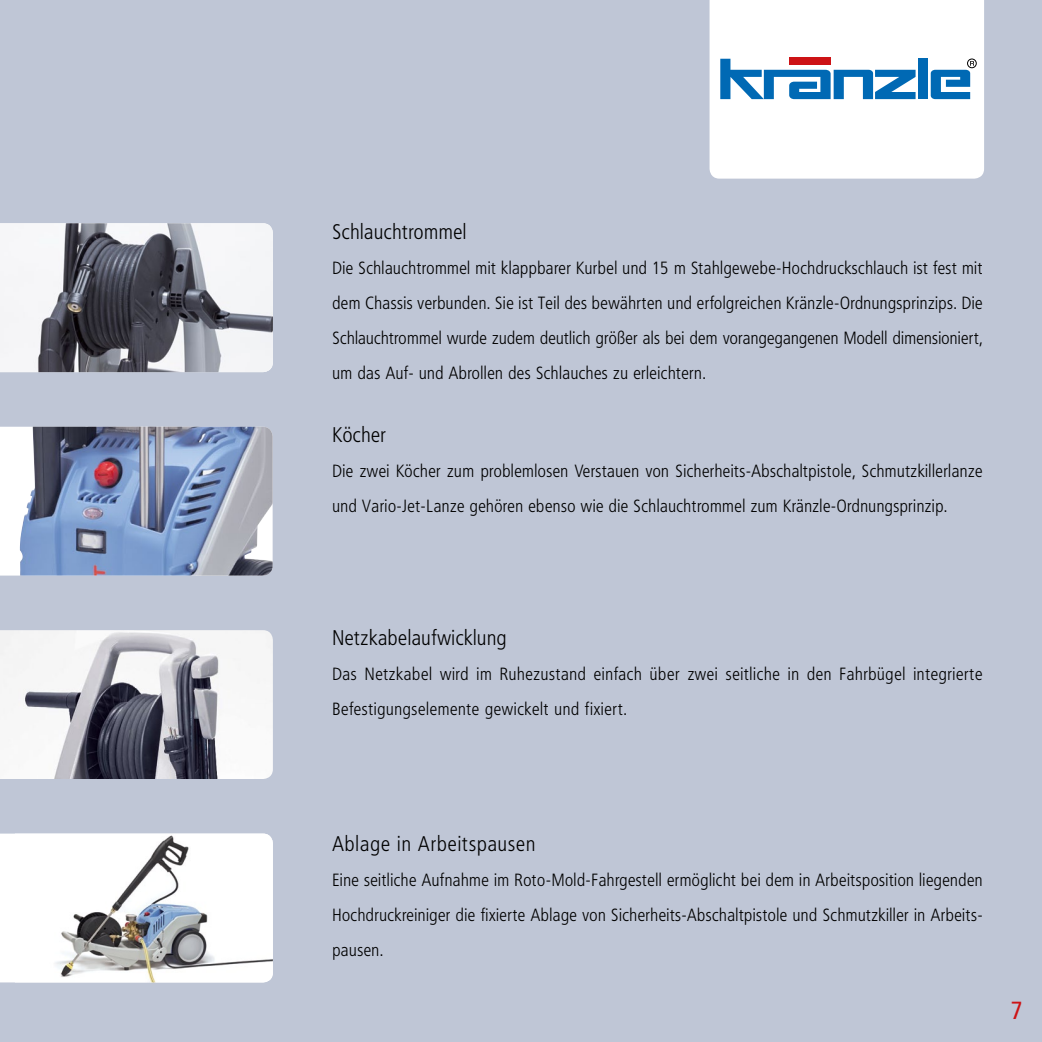
<style>
.page{position:relative;width:1042px;height:1042px;background:#bfc6d6}
.page>*{position:absolute;margin:0;border:0;box-sizing:border-box;transform-origin:0 0}
.t1{font:24.5px "Frutiger Condensed BQ";color:#cd1316}
.t2{font:300 21px "Frutiger Condensed BQ";letter-spacing:.03em;color:#000}
.t3{font:300 21px "Frutiger Condensed BQ";letter-spacing:.05em;color:#000}
.t4{font:300 17.5px/35px "Frutiger Condensed BQ";letter-spacing:.03em;color:#000;text-align:justify}
</style>
<div class="page">
<img style="left:0;top:223px;width:273px;height:149px">
<div style="left:0;top:427px;width:20px;height:148px;background:#fff"></div>
<img style="left:20px;top:427px;width:253px;height:148px">
<div style="left:0;top:833px;width:15px;height:149px;background:#fff"></div>
<img style="left:15px;top:833px;width:258px;height:149px">
<div style="left:709px;top:0;width:275px;height:179px;background:#fff"></div>
<div style="left:789px;top:58px;width:41px;height:7px;background:#cd1316"></div>
<svg style="left:720px;top:59px;width:195px;height:40px;background:#81aed2"></svg>
<div style="left:917px;top:59px;width:10px;height:40px;background:#0069b4"></div>
<div style="left:967px;top:59px;width:9px;height:9px;border:1px solid #000;border-radius:50%"></div>
<svg style="left:931px;top:61px;width:43px;height:38px;background:#6fa9d2"></svg>
<img style="left:0;top:630px;width:273px;height:149px">
<p class="t2" style="left:332px;top:219px;width:135px">Schlauchtrommel</p>
<p class="t4" style="left:332px;top:250px;width:651px">Die Schlauchtrommel mit klappbarer Kurbel und 15 m Stahlgewebe-Hochdruckschlauch ist fest mit dem Chassis verbunden. Sie ist Teil des bewährten und erfolgreichen Kränzle-Ordnungsprinzips. Die Schlauchtrommel wurde zudem deutlich größer als bei dem vorangegangenen Modell dimensioniert, um das Auf- und Abrollen des Schlauches zu erleichtern.</p>
<p class="t2" style="left:332px;top:422px;width:55px">Köcher</p>
<p class="t4" style="left:332px;top:453px;width:651px">Die zwei Köcher zum problemlosen Verstauen von Sicherheits-Abschaltpistole, Schmutzkillerlanze und Vario-Jet-Lanze gehören ebenso wie die Schlauchtrommel zum Kränzle-Ordnungsprinzip.</p>
<p class="t2" style="left:332px;top:625px;width:176px">Netzkabelaufwicklung</p>
<p class="t4" style="left:332px;top:656px;width:651px">Das Netzkabel wird im Ruhezustand einfach über zwei seitliche in den Fahrbügel integrierte<br>Befestigungselemente gewickelt und fixiert.</p>
<p class="t3" style="left:332px;top:832px;width:204px">Ablage in Arbeitspausen</p>
<p class="t4" style="left:332px;top:863px;width:651px">Eine seitliche Aufnahme im Roto-Mold-Fahrgestell ermöglicht bei dem in Arbeitsposition liegenden Hochdruckreiniger die fixierte Ablage von Sicherheits-Abschaltpistole und Schmutzkiller in Arbeits&shy;pausen.</p>
<h1 class="t1" style="left:1010px;top:995px;width:14px">7</h1>
</div>
